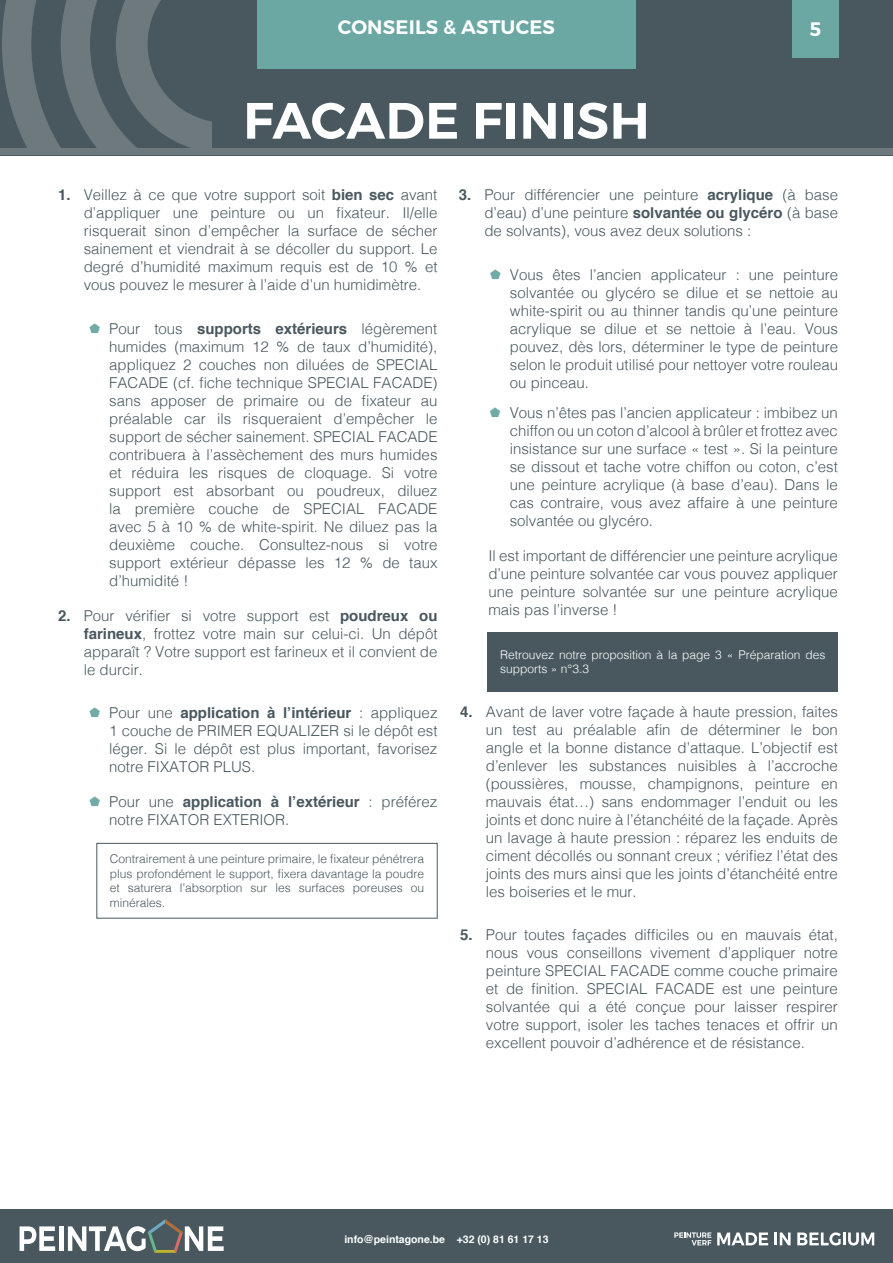
<style>
.page{position:relative;width:893px;height:1263px;background:#fff}
.page>*{position:absolute;margin:0;border:0;box-sizing:border-box;transform-origin:0 0}
.Titre_produit{font:600 51px "Montserrat";letter-spacing:.01em;color:#fff}
.Titre_Pages{font:600 19.5px "Montserrat";letter-spacing:.01em;color:#fff}
.Sous_titre-Jaune{font:600 19.5px "Montserrat";color:#fff}
.texte-reculé{font:300 15px/18px "Helvetica";color:#49585f;text-align:justify}
.t1{font:300 12px/14.4px "Helvetica";color:#49585f;text-align:justify}
.cadre-espace{font:300 12px/14.4px "Helvetica";color:#fff}
.t2{font:700 10.5px "Helvetica";color:#fff}
.s1{font-weight:700}
</style>
<div class="page">
<div style="left:0;top:1210px;width:893px;height:53px;background:#49585f"></div>
<svg style="left:20px;top:1226px;width:35px;height:25px"></svg>
<hr style="left:59px;top:1226px;width:4px;height:25px;background:#fff">
<svg style="left:68px;top:1219px;width:156px;height:34px"></svg>
<svg style="left:717px;top:1232px;width:51px;height:13px"></svg>
<svg style="left:774px;top:1232px;width:17px;height:13px"></svg>
<svg style="left:797px;top:1232px;width:77px;height:13px"></svg>
<svg style="left:674px;top:1232px;width:37px;height:13px"></svg>
<div style="left:0;top:0;width:893px;height:155px;background:#49585f"></div>
<div style="left:0;top:149px;width:893px;height:6px;background:#6d797d"></div>
<svg style="left:2px;top:0;width:209px;height:149px"></svg>
<div style="left:792px;top:0;width:47px;height:57px;background:#6ba8a4"></div>
<div style="left:97px;top:843px;width:340px;height:75px;border:1px solid #49585f"></div>
<div style="left:487px;top:632px;width:351px;height:59px;background:#49585f"></div>
<div style="left:257px;top:0;width:378px;height:69px;background:#6ba8a4"></div>
<p class="Titre_Pages" style="left:338px;top:15px;width:219px">CONSEILS &amp; ASTUCES</p>
<p class="Titre_produit" style="left:243px;top:89px;width:408px">FACADE FINISH</p>
<p class="Sous_titre-Jaune" style="left:810px;top:17px;width:13px">5</p>
<p class="texte-reculé" style="left:84px;top:185px;width:355px;text-indent:-26px"><span class="s1">1.</span> Veillez à ce que votre support soit <span class="s1">bien sec</span> avant d’appliquer une peinture ou un fixateur. Il/elle risquerait sinon d’empêcher la surface de sécher sainement et viendrait à se décoller du support. Le degré d’humidité maximum requis est de 10 % et vous pouvez le mesurer à l’aide d’un humidimètre.</p>
<p class="texte-reculé" style="left:109px;top:318px;width:330px">Pour tous <span class="s1">supports extérieurs</span> légèrement humides (maximum 12 % de taux d’humidité), appliquez 2 couches non diluées de SPECIAL FACADE (cf. fiche technique SPECIAL FACADE) sans apposer de primaire ou de fixateur au préalable car ils risqueraient d’empêcher le support de sécher sainement. SPECIAL FACADE contribuera à l’assèchement des murs humides et réduira les risques de cloquage. Si votre support est absorbant ou poudreux, diluez la première couche de SPECIAL FACADE avec 5 à 10 % de white-spirit. Ne diluez pas la deuxième couche. Consultez-nous si votre support extérieur dépasse les 12 % de taux d’humidité !</p>
<p class="texte-reculé" style="left:84px;top:605px;width:355px;text-indent:-26px"><span class="s1">2.</span> Pour vérifier si votre support est <span class="s1">poudreux ou farineux</span>, frottez votre main sur celui-ci. Un dépôt apparaît ? Votre support est farineux et il convient de le durcir.</p>
<p class="texte-reculé" style="left:109px;top:703px;width:330px">Pour une <span class="s1">application à l’intérieur</span> : appliquez 1 couche de PRIMER EQUALIZER si le dépôt est léger. Si le dépôt est plus important, favorisez notre FIXATOR PLUS.</p>
<p class="texte-reculé" style="left:109px;top:792px;width:330px">Pour une <span class="s1">application à l’extérieur</span> : préférez notre FIXATOR EXTERIOR.</p>
<p class="t1" style="left:110px;top:851px;width:316px">Contrairement à une peinture primaire, le fixateur pénétrera plus profondément le support, fixera davantage la poudre et saturera l’absorption sur les surfaces poreuses ou minérales.</p>
<p class="texte-reculé" style="left:484px;top:185px;width:355px;text-indent:-26px"><span class="s1">3.</span> Pour différencier une peinture <span class="s1">acrylique</span> (à base d’eau) d’une peinture <span class="s1">solvantée ou glycéro</span> (à base de solvants), vous avez deux solutions :</p>
<p class="texte-reculé" style="left:510px;top:264px;width:330px">Vous êtes l’ancien applicateur : une peinture solvantée ou glycéro se dilue et se nettoie au white-spirit ou au thinner tandis qu’une peinture acrylique se dilue et se nettoie à l’eau. Vous pouvez, dès lors, déterminer le type de peinture selon le produit utilisé pour nettoyer votre rouleau ou pinceau.</p>
<p class="texte-reculé" style="left:510px;top:403px;width:330px">Vous n’êtes pas l’ancien applicateur : imbibez un chiffon ou un coton d’alcool à brûler et frottez avec insistance sur une surface « test ». Si la peinture se dissout et tache votre chiffon ou coton, c’est une peinture acrylique (à base d’eau). Dans le cas contraire, vous avez affaire à une peinture solvantée ou glycéro.</p>
<p class="texte-reculé" style="left:488px;top:546px;width:351px">Il est important de différencier une peinture acrylique d’une peinture solvantée car vous pouvez appliquer une peinture solvantée sur une peinture acrylique mais pas l’inverse !</p>
<p class="cadre-espace" style="left:500px;top:646px;width:327px">Retrouvez notre proposition à la page 3 « Préparation des supports » n°3.3</p>
<p class="texte-reculé" style="left:486px;top:701px;width:354px;text-indent:-26px"><span class="s1">4.</span> Avant de laver votre façade à haute pression, faites un test au préalable afin de déterminer le bon angle et la bonne distance d’attaque. L’objectif est d’enlever les substances nuisibles à l’accroche (poussières, mousse, champignons, peinture en mauvais état…) sans endommager l’enduit ou les joints et donc nuire à l’étanchéité de la façade. Après un lavage à haute pression : réparez les enduits de ciment décollés ou sonnant creux ; vérifiez l’état des joints des murs ainsi que les joints d’étanchéité entre les boiseries et le mur.</p>
<p class="texte-reculé" style="left:486px;top:925px;width:354px;text-indent:-26px"><span class="s1">5.</span> Pour toutes façades difficiles ou en mauvais état, nous vous conseillons vivement d’appliquer notre peinture SPECIAL FACADE comme couche primaire et de finition. SPECIAL FACADE est une peinture solvantée qui a été conçue pour laisser respirer votre support, isoler les taches tenaces et offrir un excellent pouvoir d’adhérence et de résistance.</p>
<p class="t2" style="left:344px;top:1231px;width:206px">info@peintagone.be +32 (0) 81 61 17 13</p>
</div>
